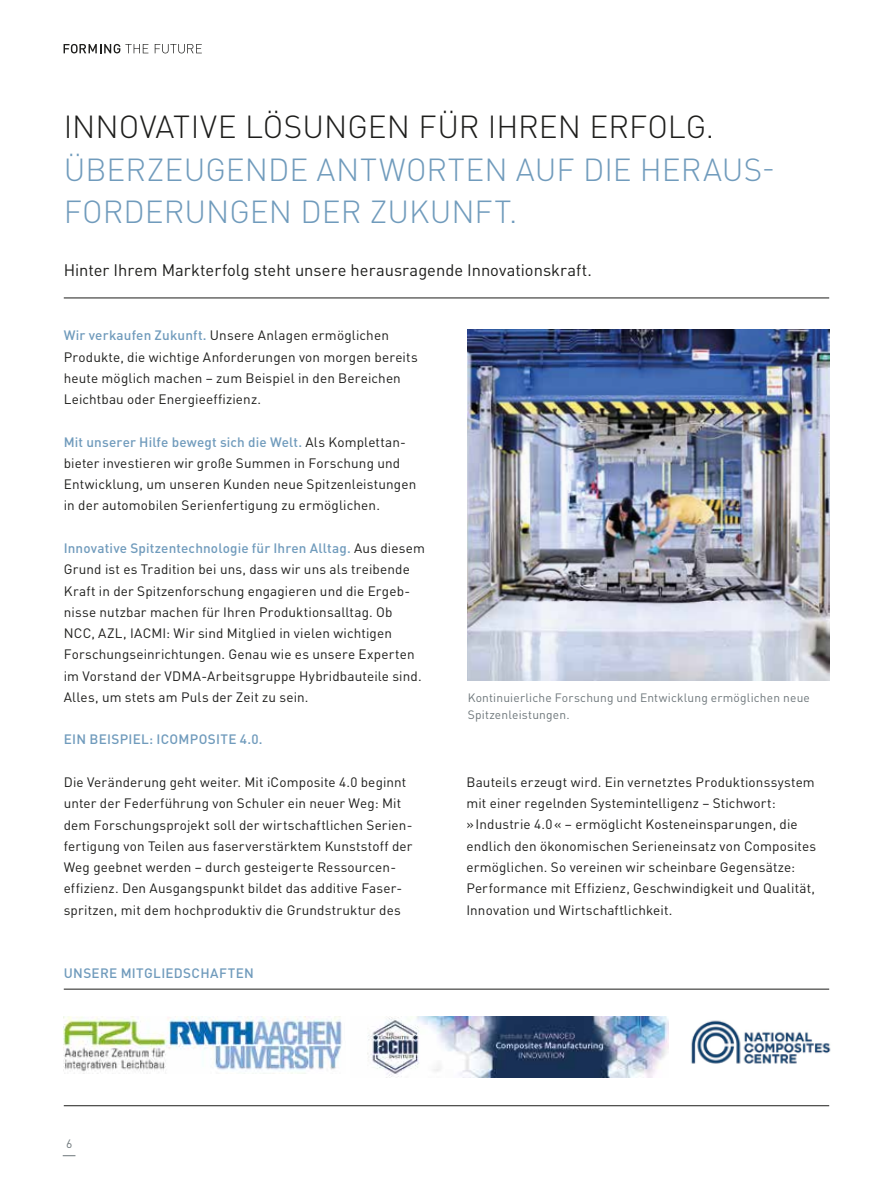
<style>
.page{position:relative;width:893px;height:1191px;background:#fff}
.page>*{position:absolute;margin:0;border:0;box-sizing:border-box;transform-origin:0 0}
.t1{font:300 31.5px/42.6px "DIN Pro";color:#709bbc}
.t2{font:300 31.5px "DIN Pro";color:#1d1d1b}
.t3{font:16.5px "DIN Pro";color:#1d1d1b}
.t4{font:13.5px/21.3px "DIN Pro";letter-spacing:.01em;color:#1d1d1b}
.t5{font:500 13.5px "DIN Pro";letter-spacing:.02em;color:#709bbc}
.t6{font:12px/17.2px "DIN Pro";letter-spacing:.015em;color:#6d767a}
.s1{font-weight:500;color:#709bbc}
</style>
<div class="page">
<svg style="left:63px;top:1155px;width:12px;height:1px"></svg>
<svg style="left:64px;top:44px;width:84px;height:9px"></svg>
<svg style="left:155px;top:44px;width:47px;height:9px"></svg>
<hr style="left:64px;top:298px;width:765px;height:1px;background:#1d1d1b">
<hr style="left:64px;top:1105px;width:765px;height:1px;background:#1d1d1b">
<hr style="left:64px;top:989px;width:765px;height:1px;background:#1d1d1b">
<img style="left:468px;top:330px;width:361px;height:350px">
<img style="left:64px;top:1016px;width:278px;height:57px">
<img style="left:367px;top:1016px;width:301px;height:61px">
<img style="left:691px;top:1020px;width:140px;height:44px">
<h1 class="t2" style="left:64px;top:103px;width:652px">INNOVATIVE LÖSUNGEN FÜR IHREN ERFOLG.</h1>
<h1 class="t1" style="left:64px;top:145px;width:713px">ÜBERZEUGENDE ANTWORTEN AUF DIE HERAUS-<br>FORDERUNGEN DER ZUKUNFT.</h1>
<p class="t3" style="left:64px;top:257px;width:530px">Hinter Ihrem Markterfolg steht unsere herausragende Innovationskraft.</p>
<p class="t4" style="left:64px;top:323px;width:355px"><span class="s1">Wir verkaufen Zukunft.</span> Unsere Anlagen ermöglichen Produkte, die wichtige Anforderungen von morgen bereits heute möglich machen – zum Beispiel in den Bereichen Leichtbau oder Energieeffizienz.</p>
<p class="t4" style="left:64px;top:430px;width:354px"><span class="s1">Mit unserer Hilfe bewegt sich die Welt.</span> Als Komplettan&shy;bieter investieren wir große Summen in Forschung und Entwicklung, um unseren Kunden neue Spitzenleistungen in der automobilen Serienfertigung zu ermöglichen.</p>
<p class="t4" style="left:64px;top:536px;width:363px"><span class="s1">Innovative Spitzentechnologie für Ihren Alltag.</span> Aus diesem Grund ist es Tradition bei uns, dass wir uns als treibende Kraft in der Spitzenforschung engagieren und die Ergeb&shy;nisse nutzbar machen für Ihren Produktionsalltag. Ob NCC, AZL, IACMI: Wir sind Mitglied in vielen wichtigen Forschungseinrichtungen. Genau wie es unsere Experten im Vorstand der VDMA-Arbeitsgruppe Hybridbauteile sind.<br>Alles, um stets am Puls der Zeit zu sein.</p>
<p class="t5" style="left:64px;top:728px;width:200px">EIN BEISPIEL: ICOMPOSITE 4.0.</p>
<p class="t4" style="left:64px;top:770px;width:350px">Die Veränderung geht weiter. Mit iComposite 4.0 beginnt unter der Federführung von Schuler ein neuer Weg: Mit dem Forschungsprojekt soll der wirtschaftlichen Serien&shy;fertigung von Teilen aus faserverstärktem Kunststoff der Weg geebnet werden – durch gesteigerte Ressourcen&shy;effizienz. Den Ausgangspunkt bildet das additive Faser&shy;spritzen, mit dem hochproduktiv die Grundstruktur des</p>
<p class="t5" style="left:64px;top:962px;width:192px">UNSERE MITGLIEDSCHAFTEN</p>
<p class="t6" style="left:468px;top:687px;width:344px">Kontinuierliche Forschung und Entwicklung ermöglichen neue<br>Spitzenleistungen.</p>
<p class="t4" style="left:466px;top:770px;width:351px">Bauteils erzeugt wird. Ein vernetztes Produktionssystem mit einer regelnden Systemintelligenz – Stichwort: »Industrie 4.0« – ermöglicht Kosteneinsparungen, die endlich den ökonomischen Serieneinsatz von Composites ermöglichen. So vereinen wir scheinbare Gegensätze:<br>Performance mit Effizienz, Geschwindigkeit und Qualität, Innovation und Wirtschaftlichkeit.</p>
<p class="t6" style="left:66px;top:1134px;width:8px">6</p>
</div>
